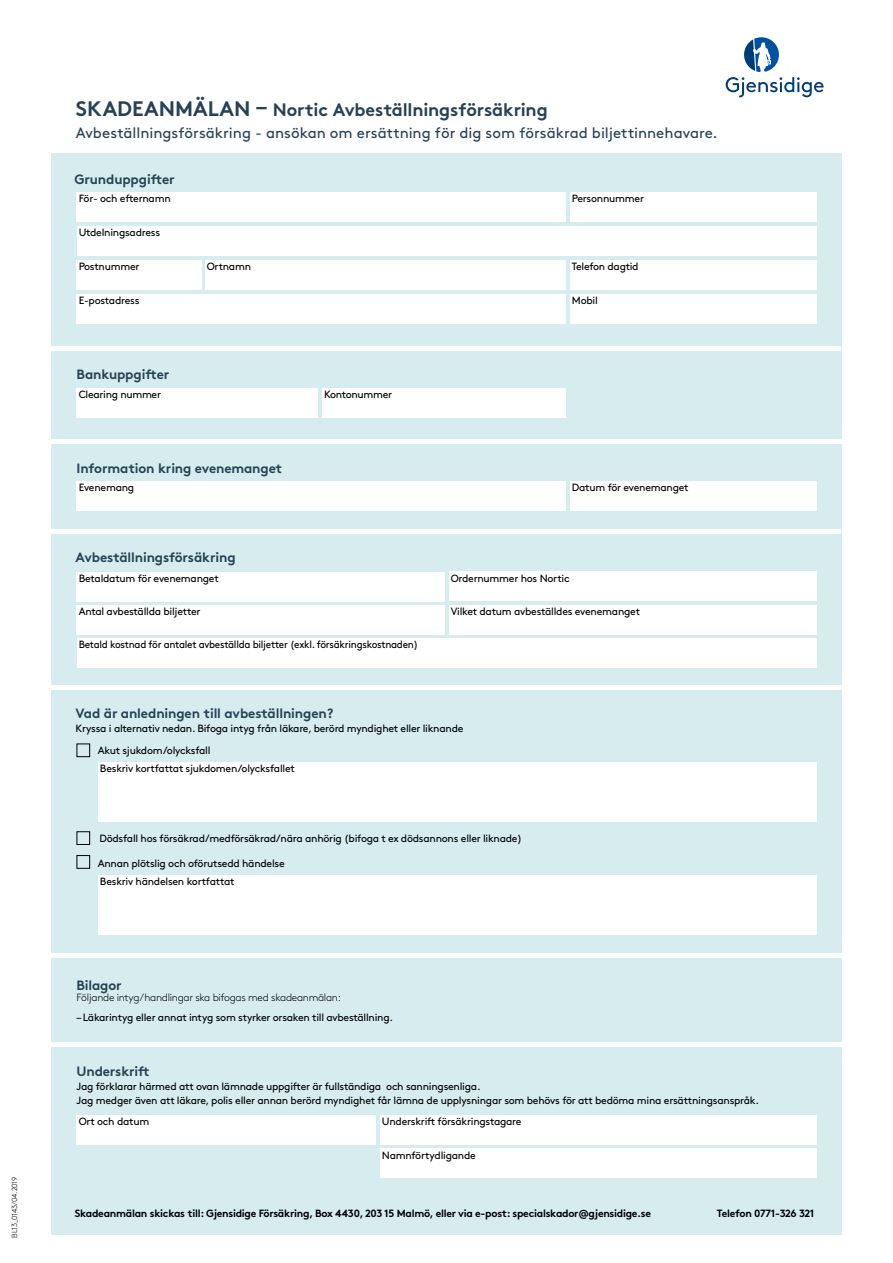
<style>
.page{position:relative;width:893px;height:1263px;background:#fff}
.page>*{position:absolute;margin:0;border:0;box-sizing:border-box;transform-origin:0 0}
.Heading_-_PMS{font:700 18px "Gjen Brown OT";letter-spacing:-.01em;color:#274255}
.Heading_smal{font:15px "Gjen Brown OT";color:#274255}
.Subheading_1{font:13.5px "Gjen Brown OT Bold Alt";letter-spacing:-.01em;color:#274255}
.Terje{font:10.5px/14.2px "Gjen Brown OT";letter-spacing:-.025em;color:#000}
.Terje-2{font:700 10.5px "Gjen Brown OT";letter-spacing:-.025em;color:#000}
.Terje-3{font:10.5px "Gjen Brown OT";letter-spacing:-.025em;color:#000;scale:.95 1}
.Terje-4{font:300 10.5px "Gjen Brown OT";letter-spacing:-.025em;color:#000}
.Text{font:300 7.5px "Gjen Brown OT";letter-spacing:-.025em;color:#000}
.s1{font-family:"Gjen Brown OT Bold Alt";font-weight:400;font-size:21px}
</style>
<div class="page">
<div style="left:51px;top:153px;width:791px;height:1081px;background:#d6ecee"></div>
<svg style="left:726px;top:37px;width:98px;height:60px"></svg>
<div style="left:77px;top:192px;width:489px;height:30px;background:#fff"></div>
<div style="left:77px;top:481px;width:489px;height:30px;background:#fff"></div>
<div style="left:449px;top:571px;width:367px;height:30px;background:#fff"></div>
<div style="left:449px;top:605px;width:367px;height:30px;background:#fff"></div>
<div style="left:98px;top:762px;width:718px;height:60px;background:#fff"></div>
<div style="left:98px;top:875px;width:718px;height:60px;background:#fff"></div>
<div style="left:77px;top:572px;width:368px;height:29px;background:#fff"></div>
<div style="left:77px;top:605px;width:368px;height:29px;background:#fff"></div>
<div style="left:77px;top:638px;width:739px;height:30px;background:#fff"></div>
<div style="left:570px;top:192px;width:246px;height:30px;background:#fff"></div>
<div style="left:51px;top:439px;width:791px;height:5px;background:#fff"></div>
<hr style="left:50px;top:347px;width:791px;height:4px;background:#fff">
<div style="left:50px;top:529px;width:791px;height:5px;background:#fff"></div>
<hr style="left:51px;top:686px;width:791px;height:4px;background:#fff">
<hr style="left:51px;top:954px;width:791px;height:4px;background:#fff">
<div style="left:77px;top:260px;width:125px;height:30px;background:#fff"></div>
<div style="left:205px;top:260px;width:361px;height:30px;background:#fff"></div>
<div style="left:570px;top:481px;width:246px;height:30px;background:#fff"></div>
<div style="left:77px;top:388px;width:241px;height:29px;background:#fff"></div>
<div style="left:322px;top:388px;width:244px;height:30px;background:#fff"></div>
<div style="left:77px;top:294px;width:489px;height:30px;background:#fff"></div>
<div style="left:570px;top:260px;width:246px;height:30px;background:#fff"></div>
<div style="left:77px;top:226px;width:739px;height:30px;background:#fff"></div>
<div style="left:51px;top:1042px;width:791px;height:5px;background:#fff"></div>
<div style="left:77px;top:1115px;width:299px;height:30px;background:#fff"></div>
<div style="left:570px;top:294px;width:246px;height:30px;background:#fff"></div>
<div style="left:380px;top:1115px;width:436px;height:30px;background:#fff"></div>
<div style="left:380px;top:1148px;width:436px;height:30px;background:#fff"></div>
<div style="left:77px;top:743px;width:13px;height:14px;border:1px solid #000"></div>
<div style="left:77px;top:855px;width:13px;height:14px;border:1px solid #000"></div>
<div style="left:77px;top:831px;width:13px;height:14px;border:1px solid #000"></div>
<p class="Text" style="left:9px;top:1238px;width:63px;rotate:-90deg">BL13_0143/04.2019</p>
<p class="Heading_-_PMS" style="left:76px;top:95px;width:473px"><span class="s1">SKADEANMÄLAN –</span> Nortic Avbeställningsförsäkring</p>
<p class="Heading_smal" style="left:76px;top:122px;width:643px">Avbeställningsförsäkring - ansökan om ersättning för dig som försäkrad biljettinnehavare.</p>
<p class="Subheading_1" style="left:74px;top:169px;width:102px">Grunduppgifter</p>
<p class="Terje" style="left:79px;top:191px;width:94px">För- och efternamn</p>
<p class="Terje" style="left:79px;top:225px;width:83px">Utdelningsadress</p>
<p class="Terje" style="left:79px;top:259px;width:62px">Postnummer</p>
<p class="Terje" style="left:207px;top:259px;width:46px">Ortnamn</p>
<p class="Terje" style="left:79px;top:293px;width:62px">E-postadress</p>
<p class="Subheading_1" style="left:77px;top:363px;width:94px">Bankuppgifter</p>
<p class="Terje" style="left:79px;top:386px;width:84px">Clearing nummer</p>
<p class="Terje" style="left:324px;top:386px;width:70px">Kontonummer</p>
<p class="Subheading_1" style="left:77px;top:457px;width:207px">Information kring evenemanget</p>
<p class="Terje" style="left:79px;top:479px;width:57px">Evenemang</p>
<p class="Subheading_1" style="left:75px;top:546px;width:162px">Avbeställningsförsäkring</p>
<p class="Terje" style="left:79px;top:570px;width:142px">Betaldatum för evenemanget</p>
<p class="Terje" style="left:79px;top:603px;width:123px">Antal avbeställda biljetter</p>
<p class="Terje-3" style="left:79px;top:636px;width:359px">Betald kostnad för antalet avbeställda biljetter (exkl. försäkringskostnaden)</p>
<p class="Terje" style="left:572px;top:191px;width:74px">Personnummer</p>
<p class="Terje" style="left:572px;top:259px;width:68px">Telefon dagtid</p>
<p class="Terje" style="left:572px;top:293px;width:27px">Mobil</p>
<p class="Terje" style="left:572px;top:479px;width:118px">Datum för evenemanget</p>
<p class="Terje" style="left:451px;top:570px;width:120px">Ordernummer hos Nortic</p>
<p class="Terje" style="left:451px;top:603px;width:191px">Vilket datum avbeställdes evenemanget</p>
<p class="Subheading_1" style="left:75px;top:702px;width:259px">Vad är anledningen till avbeställningen?</p>
<p class="Terje" style="left:75px;top:721px;width:390px">Kryssa i alternativ nedan. Bifoga intyg från läkare, berörd myndighet eller liknande</p>
<p class="Terje" style="left:98px;top:742px;width:114px">Akut sjukdom/olycksfall</p>
<p class="Terje" style="left:100px;top:761px;width:196px">Beskriv kortfattat sjukdomen/olycksfallet</p>
<p class="Terje" style="left:99px;top:830px;width:424px">Dödsfall hos försäkrad/medförsäkrad/nära anhörig (bifoga t ex dödsannons eller liknade)</p>
<p class="Terje" style="left:98px;top:855px;width:188px">Annan plötslig och oförutsedd händelse</p>
<p class="Terje" style="left:100px;top:873px;width:136px">Beskriv händelsen kortfattat</p>
<p class="Subheading_1" style="left:77px;top:975px;width:47px">Bilagor</p>
<p class="Terje-4" style="left:77px;top:989px;width:266px">Följande intyg/handlingar ska bifogas med skadeanmälan:</p>
<p class="Terje" style="left:77px;top:1009px;width:318px">– Läkarintyg eller annat intyg som styrker orsaken till avbeställning.</p>
<p class="Subheading_1" style="left:77px;top:1060px;width:75px">Underskrift</p>
<p class="Terje" style="left:77px;top:1078px;width:684px">Jag förklarar härmed att ovan lämnade uppgifter är fullständiga och sanningsenliga.<br>Jag medger även att läkare, polis eller annan berörd myndighet får lämna de upplysningar som behövs för att bedöma mina ersättningsanspråk.</p>
<p class="Terje" style="left:79px;top:1113px;width:72px">Ort och datum</p>
<p class="Terje" style="left:382px;top:1113px;width:141px">Underskrift försäkringstagare</p>
<p class="Terje" style="left:382px;top:1147px;width:95px">Namnförtydligande</p>
<p class="Terje-2" style="left:75px;top:1204px;width:578px">Skadeanmälan skickas till: Gjensidige Försäkring, Box 4430, 203 15 Malmö, eller via e-post: specialskador@gjensidige.se</p>
<p class="Terje-2" style="left:717px;top:1204px;width:99px">Telefon 0771-326 321</p>
</div>
